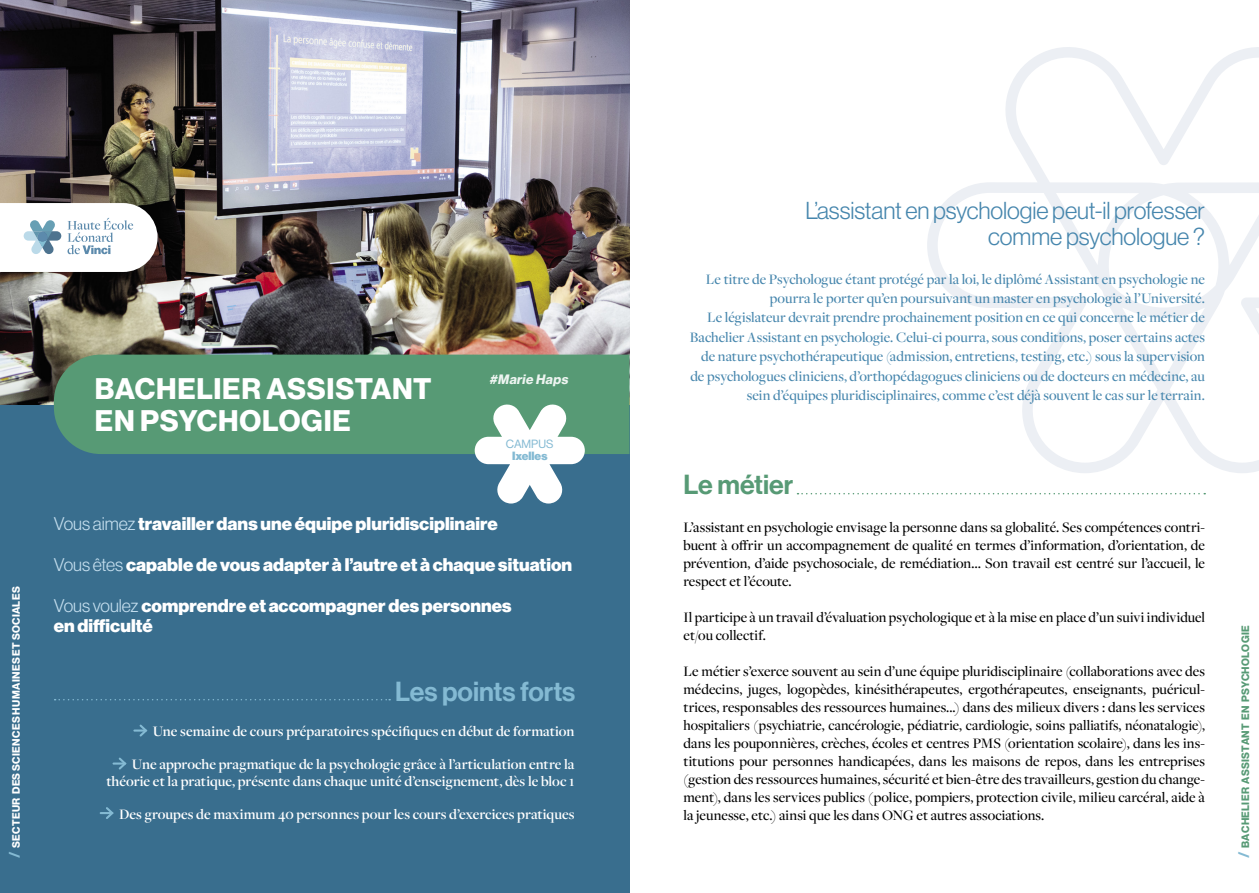
<style>
.page{position:relative;width:1259px;height:893px;background:#fff}
.page>*{position:absolute;margin:0;border:0;box-sizing:border-box;transform-origin:0 0}
.t1{font:29.1px/32.4px "N Haas Grotesk DS Pro 75 Bd";letter-spacing:.025em;color:#fff}
.t2{font:27px "N Haas Grotesk DS Pro 65 Md";color:#84bad3}
.t3{font:27px "N Haas Grotesk DS Pro 65 Md";color:#579a75}
.t4{font:24px/25.5px "N Haas Grotesk DS Pro 45 Lt";letter-spacing:-.005em;color:#4686ad;text-align:right}
.t5{font:18px/20.5px "N Haas Grotesk DS Pro 95 Blk";letter-spacing:.005em;color:#fff}
.t6{font:500 15px/18px "Freight Disp Pro";letter-spacing:.005em;color:#000;text-align:justify}
.t7{font:500 15px/19.5px "Freight Disp Pro";color:#4686ad;text-align:right}
.t8{font:600 15px/16.5px "Freight Disp Pro";color:#fff;text-align:right}
.t9{font:italic 13.35px "N Haas Grotesk DS Pro 75 Bd";color:#fff}
.t10{font:11.7px "N Haas Grotesk DS Pro 95 Blk";color:#84bad3}
.t11{font:11.7px "N Haas Grotesk DS Pro 55 Rg";color:#84bad3}
.t12{font:10.5px "N Haas Grotesk DS Pro 75 Bd";letter-spacing:.03em;color:#fff}
.t13{font:10.5px "N Haas Grotesk DS Pro 75 Bd";letter-spacing:.035em;color:#579a75}
.s1{font-size:15px;color:#84bad3}
.s2{font-family:"N Haas Grotesk DS Pro 45 Lt";color:#c4deee}
</style>
<div class="page">
<div style="left:0;top:335px;width:629px;height:558px;background:#396e8e"></div>
<img style="left:0;top:0;width:629px;height:405px">
<div style="left:54px;top:355px;width:575px;height:99px;background:#579a75"></div>
<svg style="left:55px;top:699px;width:335px;height:1px"></svg>
<svg style="left:475px;top:403px;width:110px;height:100px"></svg>
<svg style="left:134px;top:724px;width:14px;height:13px"></svg>
<svg style="left:113px;top:757px;width:14px;height:13px"></svg>
<svg style="left:101px;top:807px;width:13px;height:12px"></svg>
<svg style="left:927px;top:47px;width:332px;height:426px"></svg>
<svg style="left:797px;top:493px;width:408px;height:1px"></svg>
<svg style="left:0;top:203px;width:158px;height:69px"></svg>
<p class="t12" style="left:10px;top:858px;width:273px;rotate:-90deg"><span class="s1">/</span> SECTEUR DES SCIENCES HUMAINES ET SOCIALES</p>
<h1 class="t1" style="left:95px;top:373px;width:338px">BACHELIER ASSISTANT<br>EN PSYCHOLOGIE</h1>
<p class="t9" style="left:489px;top:372px;width:83px">#Marie Haps</p>
<p class="t11" style="left:506px;top:438px;width:49px">CAMPUS</p>
<p class="t10" style="left:512px;top:449px;width:37px">Ixelles</p>
<p class="t5" style="left:54px;top:513px;width:445px"><span class="s2">Vous aimez</span> travailler dans une équipe pluridisciplinaire</p>
<p class="t5" style="left:54px;top:554px;width:520px"><span class="s2">Vous êtes</span> capable de vous adapter à l’autre et à chaque situation</p>
<p class="t5" style="left:54px;top:595px;width:459px"><span class="s2">Vous voulez</span> comprendre et accompagner des personnes en difficulté</p>
<h2 class="t2" style="left:395px;top:676px;width:182px">Les points forts</h2>
<p class="t8" style="left:153px;top:723px;width:423px">Une semaine de cours préparatoires spécifiques en début de formation</p>
<p class="t8" style="left:106px;top:756px;width:469px">Une approche pragmatique de la psychologie grâce à l’articulation entre la théorie et la pratique, présente dans chaque unité d’enseignement, dès le bloc 1</p>
<p class="t8" style="left:119px;top:805px;width:457px">Des groupes de maximum 40 personnes pour les cours d’exercices pratiques</p>
<h3 class="t4" style="left:805px;top:198px;width:401px">L’assistant en psychologie peut-il professer comme psychologue ?</h3>
<p class="t7" style="left:690px;top:268px;width:516px">Le titre de Psychologue étant protégé par la loi, le diplômé Assistant en psychologie ne pourra le porter qu’en poursuivant un master en psychologie à l’Université.<br>Le législateur devrait prendre prochainement position en ce qui concerne le métier de Bachelier Assistant en psychologie. Celui-ci pourra, sous conditions, poser certains actes de nature psychothérapeutique (admission, entretiens, testing, etc.) sous la supervision de psychologues cliniciens, d’orthopédagogues cliniciens ou de docteurs en médecine, au sein d’équipes pluridisciplinaires, comme c’est déjà souvent le cas sur le terrain.</p>
<h2 class="t3" style="left:683px;top:469px;width:111px">Le métier</h2>
<p class="t6" style="left:683px;top:518px;width:523px">L’assistant en psychologie envisage la personne dans sa globalité. Ses compétences contri&shy;buent à offrir un accompagnement de qualité en termes d’information, d’orientation, de prévention, d’aide psychosociale, de remédiation… Son travail est centré sur l’accueil, le respect et l’écoute.</p>
<p class="t6" style="left:683px;top:608px;width:523px">Il participe à un travail d’évaluation psychologique et à la mise en place d’un suivi individuel et/ou collectif.</p>
<p class="t6" style="left:683px;top:662px;width:523px">Le métier s’exerce souvent au sein d’une équipe pluridisciplinaire (collaborations avec des médecins, juges, logopèdes, kinésithérapeutes, ergothérapeutes, enseignants, puéricul&shy;trices, responsables des ressources humaines...) dans des milieux divers : dans les services hospitaliers (psychiatrie, cancérologie, pédiatrie, cardiologie, soins palliatifs, néonatalogie), dans les pouponnières, crèches, écoles et centres PMS (orientation scolaire), dans les ins&shy;titutions pour personnes handicapées, dans les maisons de repos, dans les entreprises (gestion des ressources humaines, sécurité et bien-être des travailleurs, gestion du change&shy;ment), dans les services publics (police, pompiers, protection civile, milieu carcéral, aide à la jeunesse, etc.) ainsi que les dans ONG et autres associations.</p>
<p class="t13" style="left:1239px;top:858px;width:234px;rotate:-90deg"><span class="s1">/</span> BACHELIER ASSISTANT EN PSYCHOLOGIE</p>
</div>
